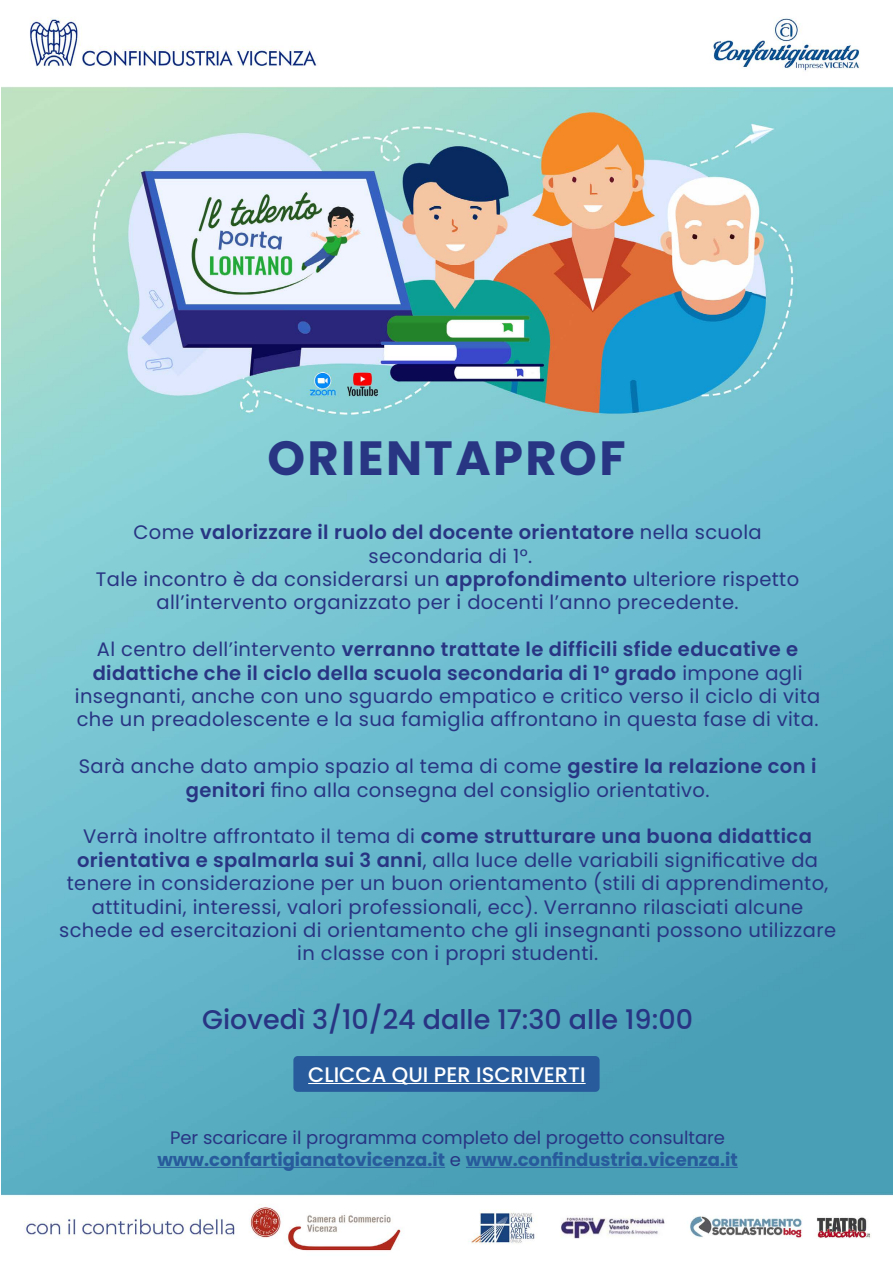
<style>
.page{position:relative;width:893px;height:1263px;background:#fff}
.page>*{position:absolute;margin:0;border:0;box-sizing:border-box;transform-origin:0 0}
.t1{font:700 48px "Poppins";letter-spacing:.05em;color:#283583}
.t2{font:500 27px "Poppins";color:#283583}
.t3{font:500 21px "Poppins";color:#fff}
.t4{font:19.5px/23.4px "Poppins";letter-spacing:.02em;color:#283583;text-align:center}
.t5{font:700 18px/21.6px "Poppins";color:#275b9b;text-align:center}
.s1{font-weight:600}
.s2{font-weight:400;color:#283583}
</style>
<div class="page">
<img style="left:1px;top:17px;width:892px;height:1234px">
<div style="left:293px;top:1056px;width:307px;height:36px;background:#275b9b;border-radius:4px"></div>
<hr style="left:308px;top:1083px;width:278px;height:1px;background:#fff">
<hr style="left:157px;top:1167px;width:288px;height:1px;background:#275b9b">
<hr style="left:466px;top:1167px;width:272px;height:1px;background:#275b9b">
<h1 class="t1" style="left:267px;top:430px;width:360px">ORIENTAPROF</h1>
<p class="t4" style="left:96px;top:521px;width:705px">Come <span class="s1">valorizzare il ruolo del docente orientatore</span> nella scuola secondaria di 1°.<br>Tale incontro è da considerarsi un <span class="s1">approfondimento</span> ulteriore rispetto all’intervento organizzato per i docenti l’anno precedente.</p>
<p class="t4" style="left:75px;top:638px;width:747px">Al centro dell’intervento <span class="s1">verranno trattate le difficili sfide educative e didattiche che il ciclo della scuola secondaria di 1° grado</span> impone agli insegnanti, anche con uno sguardo empatico e critico verso il ciclo di vita che un preadolescente e la sua famiglia affrontano in questa fase di vita.</p>
<p class="t4" style="left:79px;top:755px;width:739px">Sarà anche dato ampio spazio al tema di come <span class="s1">gestire la relazione con i genitori</span> fino alla consegna del consiglio orientativo.</p>
<p class="t4" style="left:59px;top:825px;width:778px">Verrà inoltre affrontato il tema di <span class="s1">come strutturare una buona didattica orientativa e spalmarla sui 3 anni</span>, alla luce delle variabili significative da tenere in considerazione per un buon orientamento (stili di apprendimento, attitudini, interessi, valori professionali, ecc). Verranno rilasciati alcune schede ed esercitazioni di orientamento che gli insegnanti possono utilizzare in classe con i propri studenti.</p>
<h2 class="t2" style="left:202px;top:1004px;width:492px">Giovedì 3/10/24 dalle 17:30 alle 19:00</h2>
<p class="t3" style="left:308px;top:1062px;width:279px">CLICCA QUI PER ISCRIVERTI</p>
<p class="t5" style="left:157px;top:1127px;width:582px"><span class="s2">Per scaricare il programma completo del progetto consultare </span>www.confartigianatovicenza.it <span class="s2">e</span> www.confindustria.vicenza.it</p>
</div>
